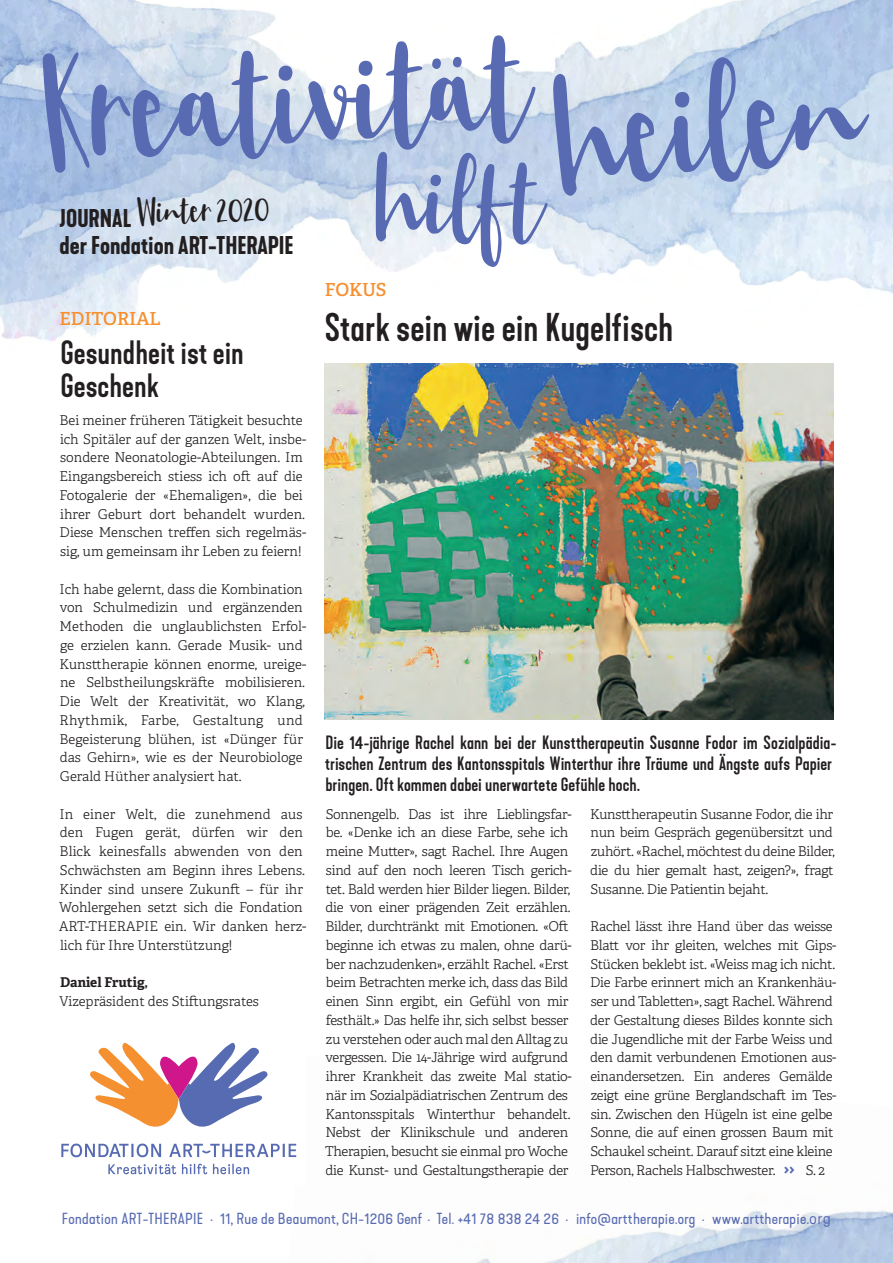
<style>
.page{position:relative;width:893px;height:1263px;background:#fff}
.page>*{position:absolute;margin:0;border:0;box-sizing:border-box;transform-origin:0 0}
.t1{font:147.6px "Manise Regular Yandidesigns";color:#576ab2}
.t2{font:143.25px "Manise Regular Yandidesigns";color:#576ab2}
.t3{font:108.3px "Manise Regular Yandidesigns";color:#576ab2}
.t4{font:500 37.5px "Kapra Neue Pro";color:#231f20}
.t5{font:34.5px "Manise Regular Yandidesigns";color:#231f20}
.t6{font:500 31.5px/33px "Kapra Neue Pro";color:#231f20}
.t7{font:600 24px/27px "Kapra Neue Pro";color:#231f20}
.t8{font:500 18px/21px "Kapra Neue Pro";color:#231f20}
.t9{font:18px "Adelle PE Sb";color:#f69030}
.t10{font:15px "Kapra Neue Pro Regular Exp";letter-spacing:.02em;color:#576ab2}
.t11{font:13.5px/18.8px "Adelle PE Lt";letter-spacing:-.02em;color:#231f20}
.t12{font:13.5px/18.8px "Adelle PE Lt";color:#231f20}
.t13{font:700 13.5px "Adelle PE";color:#231f20}
.s1{font-family:"Isidora Alt";font-weight:700;font-size:16.5px;color:#576ab2}
.s2{font-family:"Simplon BP Regular"}
</style>
<div class="page">
<img style="left:477px;top:1210px;width:416px;height:53px">
<img style="left:0;top:0;width:893px;height:440px">
<svg style="left:432px;top:58px;width:9px;height:11px"></svg>
<svg style="left:453px;top:57px;width:9px;height:10px"></svg>
<svg style="left:90px;top:1042px;width:178px;height:85px"></svg>
<svg style="left:61px;top:1143px;width:235px;height:31px"></svg>
<img style="left:325px;top:364px;width:508px;height:355px">
<h2 class="t2" style="left:41px;top:44px;width:485px;rotate:-3deg">Kreativitat</h2>
<h3 class="t5" style="left:137px;top:196px;width:134px;rotate:-2deg">Winter 2020</h3>
<h1 class="t1" style="left:551px;top:70px;width:305px;rotate:-6deg">heilen</h1>
<h3 class="t3" style="left:378px;top:148px;width:166px;rotate:1deg">hilft</h3>
<h3 class="t7" style="left:60px;top:205px;width:236px">JOURNAL<br>der Fondation ART-THERAPIE</h3>
<h3 class="t9" style="left:59px;top:306px;width:103px">EDITORIAL</h3>
<h3 class="t6" style="left:60px;top:337px;width:185px">Gesundheit ist ein<br>Geschenk</h3>
<p class="t12" style="left:60px;top:410px;width:248px">Bei meiner früheren Tätigkeit besuchte ich Spitäler auf der ganzen Welt, insbe&shy;sondere Neonatologie-Abteilungen. Im Eingangsbereich stiess ich oft auf die Fotogalerie der «Ehemaligen», die bei ihrer Geburt dort behandelt wurden.<br>Diese Menschen treffen sich regelmäs&shy;sig, um gemeinsam ihr Leben zu feiern!</p>
<p class="t12" style="left:60px;top:579px;width:248px">Ich habe gelernt, dass die Kombination von Schulmedizin und ergänzenden Methoden die unglaublichsten Erfol&shy;ge erzielen kann. Gerade Musik- und Kunsttherapie können enorme, ureige&shy;ne Selbstheilungskräfte mobilisieren.<br>Die Welt der Kreativität, wo Klang, Rhythmik, Farbe, Gestaltung und Begeisterung blühen, ist «Dünger für das Gehirn», wie es der Neurobiologe Gerald Hüther analysiert hat.</p>
<p class="t12" style="left:59px;top:804px;width:249px">In einer Welt, die zunehmend aus den Fugen gerät, dürfen wir den Blick keinesfalls abwenden von den Schwächsten am Beginn ihres Lebens.<br>Kinder sind unsere Zukunft – für ihr Wohlergehen setzt sich die Fondation ART-THERAPIE ein. Wir danken herz&shy;lich für Ihre Unterstützung!</p>
<p class="t13" style="left:60px;top:973px;width:89px">Daniel Frutig,</p>
<p class="t12" style="left:59px;top:991px;width:201px">Vizepräsident des Stiftungsrates</p>
<h3 class="t9" style="left:325px;top:276px;width:63px">FOKUS</h3>
<h3 class="t4" style="left:325px;top:305px;width:350px">Stark sein wie ein Kugelfisch</h3>
<h3 class="t8" style="left:325px;top:733px;width:513px">Die 14-jährige Rachel kann bei der Kunsttherapeutin Susanne Fodor im Sozialpädia&shy;trischen Zentrum des Kantonsspitals Winterthur ihre Träume und Ängste aufs Papier bringen. Oft kommen dabei unerwartete Gefühle hoch.</h3>
<p class="t11" style="left:325px;top:804px;width:248px">Sonnengelb. Das ist ihre Lieblingsfar&shy;be. «Denke ich an diese Farbe, sehe ich meine Mutter», sagt Rachel. Ihre Augen sind auf den noch leeren Tisch gerich&shy;tet. Bald werden hier Bilder liegen. Bilder, die von einer prägenden Zeit erzählen.<br>Bilder, durchtränkt mit Emotionen. «Oft beginne ich etwas zu malen, ohne darü&shy;ber nachzudenken», erzählt Rachel. «Erst beim Betrachten merke ich, dass das Bild einen Sinn ergibt, ein Gefühl von mir festhält.» Das helfe ihr, sich selbst besser zu verstehen oder auch mal den Alltag zu vergessen. Die 14-Jährige wird aufgrund ihrer Krankheit das zweite Mal statio&shy;när im Sozialpädiatrischen Zentrum des Kantonsspitals Winterthur behandelt.<br>Nebst der Klinikschule und anderen Therapien, besucht sie einmal pro Woche die Kunst- und Gestaltungstherapie der</p>
<p class="t11" style="left:590px;top:804px;width:246px">Kunsttherapeutin Susanne Fodor, die ihr nun beim Gespräch gegenübersitzt und zuhört. «Rachel, möchtest du deine Bilder, die du hier gemalt hast, zeigen?», fragt Susanne. Die Patientin bejaht.</p>
<p class="t11" style="left:590px;top:917px;width:248px">Rachel lässt ihre Hand über das weisse Blatt vor ihr gleiten, welches mit Gips-Stücken beklebt ist. «Weiss mag ich nicht.<br>Die Farbe erinnert mich an Krankenhäu&shy;ser und Tabletten», sagt Rachel. Während der Gestaltung dieses Bildes konnte sich die Jugendliche mit der Farbe Weiss und den damit verbundenen Emotionen aus&shy;einandersetzen. Ein anderes Gemälde zeigt eine grüne Berglandschaft im Tes&shy;sin. Zwischen den Hügeln ist eine gelbe Sonne, die auf einen grossen Baum mit Schaukel scheint. Darauf sitzt eine kleine Person, Rachels Halbschwester. <span class="s1">››</span> S. 2</p>
<p class="t10" style="left:62px;top:1210px;width:770px">Fondation ART-THERAPIE . 11, Rue de Beaumont, CH-1206 Genf . Tel. +41 78 838 24 26 . info@arttherapie.org . www.arttherapie.<span class="s2">org</span></p>
</div>
